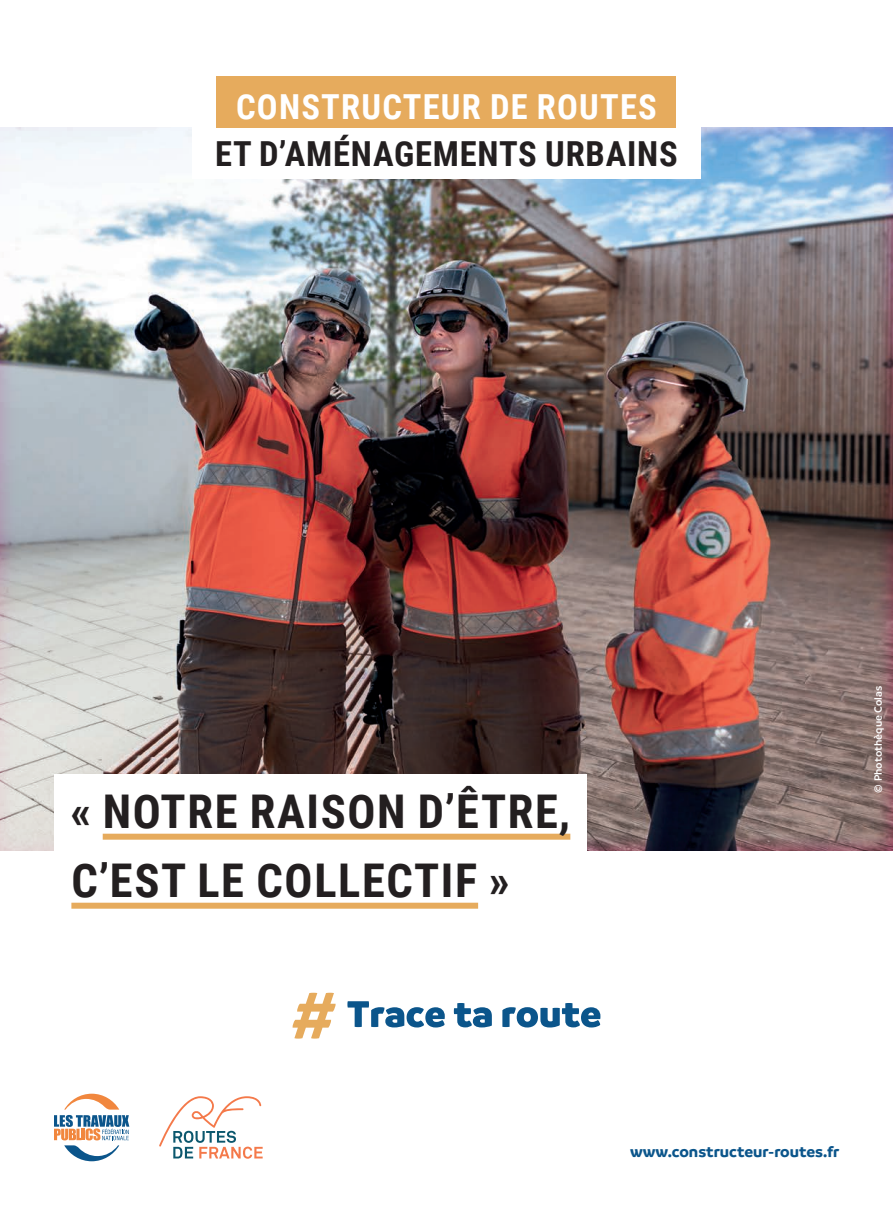
<style>
.page{position:relative;width:893px;height:1212px;background:#fff}
.page>*{position:absolute;margin:0;border:0;box-sizing:border-box;transform-origin:0 0}
.t1{font:700 46.5px/69px "Roboto Condensed";letter-spacing:.035em;color:#231f20}
.t2{font:700 34.5px "Roboto Condensed";letter-spacing:.025em;color:#231f20}
.t3{font:700 34.5px "Roboto Condensed";letter-spacing:.035em;color:#fff}
.t4{font:700 16.5px "Branding";color:#0b558b}
.t5{font:600 11.25px "Branding";color:#fff}
</style>
<div class="page">
<img style="left:0;top:128px;width:893px;height:722px">
<svg style="left:64px;top:1094px;width:55px;height:15px"></svg>
<svg style="left:54px;top:1115px;width:75px;height:46px"></svg>
<div style="left:192px;top:123px;width:509px;height:56px;background:#fff"></div>
<div style="left:217px;top:77px;width:459px;height:51px;background:#e6ab5d"></div>
<svg style="left:293px;top:993px;width:43px;height:45px"></svg>
<svg style="left:347px;top:1001px;width:98px;height:26px"></svg>
<svg style="left:454px;top:1003px;width:38px;height:24px"></svg>
<svg style="left:502px;top:1003px;width:98px;height:24px"></svg>
<svg style="left:159px;top:1096px;width:104px;height:63px"></svg>
<div style="left:54px;top:774px;width:533px;height:85px;background:#fff"></div>
<div style="left:103px;top:834px;width:467px;height:6px;background:#e6ab5d"></div>
<div style="left:71px;top:903px;width:407px;height:6px;background:#e6ab5d"></div>
<p class="t3" style="left:236px;top:82px;width:422px">CONSTRUCTEUR DE ROUTES</p>
<p class="t2" style="left:215px;top:129px;width:464px">ET D’AMÉNAGEMENTS URBAINS</p>
<p class="t1" style="left:71px;top:775px;width:501px">« NOTRE RAISON D’ÊTRE,<br>C’EST LE COLLECTIF »</p>
<p class="t5" style="left:872px;top:792px;width:108px;rotate:-90deg">© Photothèque Colas</p>
<p class="t4" style="left:630px;top:1142px;width:211px">www.constructeur-routes.fr</p>
</div>
